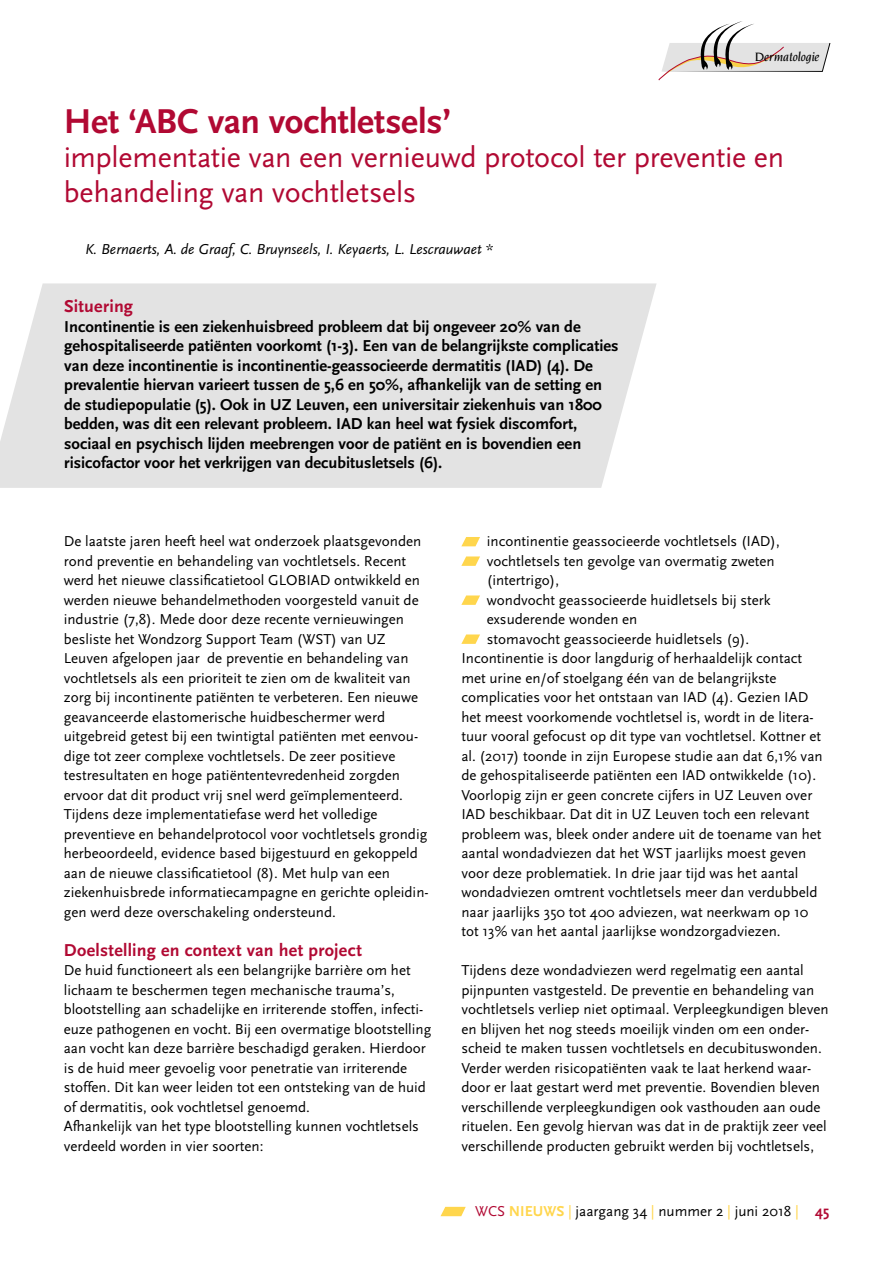
<style>
.page{position:relative;width:893px;height:1263px;background:#fff}
.page>*{position:absolute;margin:0;border:0;box-sizing:border-box;transform-origin:0 0}
.t1{font:700 36px "Scala Sans";letter-spacing:-.01em;color:#b10933}
.t2{font:30px/34.5px "Scala Sans";letter-spacing:-.01em;color:#b10933}
.t3{font:700 18px "Scala Sans";letter-spacing:.01em;color:#b10933}
.t4{font:700 16.5px/19.5px "Scala Sans";color:#000}
.t5{font:15px/19.5px "Scala Sans";color:#000}
.t6{font:italic 15px "Scala Sans";color:#000}
.t7{font:italic 500 13.2px "Novarese Std";color:#000}
.s1{color:#b10933}
.s2{font-weight:700;color:#ffd64d}
.s3{color:#ffd64d}
.s4{font-weight:700;color:#b10933}
</style>
<div class="page">
<svg style="left:440px;top:1207px;width:26px;height:9px"></svg>
<svg style="left:659px;top:21px;width:172px;height:60px"></svg>
<svg style="left:0;top:283px;width:656px;height:205px;background:#e4e4e4"></svg>
<svg style="left:461px;top:537px;width:19px;height:9px"></svg>
<svg style="left:461px;top:556px;width:19px;height:10px"></svg>
<svg style="left:461px;top:595px;width:19px;height:10px"></svg>
<svg style="left:461px;top:634px;width:19px;height:10px"></svg>
<p class="t7" style="left:755px;top:50px;width:67px">Dermatologie</p>
<h1 class="t1" style="left:64px;top:102px;width:389px">Het ‘ABC van vochtletsels’</h1>
<h2 class="t2" style="left:64px;top:141px;width:722px">implementatie van een vernieuwd protocol ter preventie en behandeling van vochtletsels</h2>
<p class="t6" style="left:85px;top:241px;width:410px">K. Bernaerts, A. de Graaf, C. Bruynseels, I. Keyaerts, L. Lescrauwaet *</p>
<p class="t3" style="left:64px;top:297px;width:70px">Situering</p>
<p class="t4" style="left:64px;top:317px;width:556px">Incontinentie is een ziekenhuisbreed probleem dat bij ongeveer 20% van de gehospitaliseerde patiënten voorkomt (1-3). Een van de belangrijkste complicaties van deze incontinentie is incontinentie-geassocieerde dermatitis (IAD) (4). De prevalentie hiervan varieert tussen de 5,6 en 50%, afhankelijk van de setting en de studiepopulatie (5). Ook in UZ Leuven, een universitair ziekenhuis van 1800 bedden, was dit een relevant probleem. IAD kan heel wat fysiek discomfort, sociaal en psychisch lijden meebrengen voor de patiënt en is bovendien een risicofactor voor het verkrijgen van decubitusletsels (6).</p>
<p class="t5" style="left:64px;top:532px;width:366px">De laatste jaren heeft heel wat onderzoek plaatsgevonden rond preventie en behandeling van vochtletsels. Recent werd het nieuwe classificatietool GLOBIAD ontwikkeld en werden nieuwe behandelmethoden voorgesteld vanuit de industrie (7,8). Mede door deze recente vernieuwingen besliste het Wondzorg Support Team (WST) van UZ Leuven afgelopen jaar de preventie en behandeling van vochtletsels als een prioriteit te zien om de kwaliteit van zorg bij incontinente patiënten te verbeteren. Een nieuwe geavanceerde elastomerische huidbeschermer werd uitgebreid getest bij een twintigtal patiënten met eenvou&shy;dige tot zeer complexe vochtletsels. De zeer positieve testresultaten en hoge patiëntentevredenheid zorgden ervoor dat dit product vrij snel werd geïmplementeerd.<br>Tijdens deze implementatiefase werd het volledige preventieve en behandelprotocol voor vochtletsels grondig herbeoordeeld, evidence based bijgestuurd en gekoppeld aan de nieuwe classificatietool (8). Met hulp van een ziekenhuisbrede informatiecampagne en gerichte opleidin&shy;gen werd deze overschakeling ondersteund.</p>
<p class="t3" style="left:64px;top:940px;width:300px">Doelstelling en context van het project</p>
<p class="t5" style="left:64px;top:961px;width:369px">De huid functioneert als een belangrijke barrière om het lichaam te beschermen tegen mechanische trauma’s, blootstelling aan schadelijke en irriterende stoffen, infecti&shy;euze pathogenen en vocht. Bij een overmatige blootstelling aan vocht kan deze barrière beschadigd geraken. Hierdoor is de huid meer gevoelig voor penetratie van irriterende stoffen. Dit kan weer leiden tot een ontsteking van de huid of dermatitis, ook vochtletsel genoemd.<br>Afhankelijk van het type blootstelling kunnen vochtletsels verdeeld worden in vier soorten:</p>
<p class="t5" style="left:487px;top:532px;width:294px">incontinentie geassocieerde vochtletsels (IAD),</p>
<p class="t5" style="left:487px;top:551px;width:289px">vochtletsels ten gevolge van overmatig zweten</p>
<p class="t5" style="left:487px;top:571px;width:74px">(intertrigo),</p>
<p class="t5" style="left:487px;top:590px;width:285px">wondvocht geassocieerde huidletsels bij sterk</p>
<p class="t5" style="left:487px;top:610px;width:152px">exsuderende wonden en</p>
<p class="t5" style="left:487px;top:629px;width:264px">stomavocht geassocieerde huidletsels (9).</p>
<p class="t5" style="left:461px;top:649px;width:342px">Incontinentie is door langdurig of herhaaldelijk contact</p>
<p class="t5" style="left:461px;top:668px;width:317px">met urine en/of stoelgang één van de belangrijkste</p>
<p class="t5" style="left:461px;top:688px;width:348px">complicaties voor het ontstaan van IAD (4). Gezien IAD</p>
<p class="t5" style="left:461px;top:707px;width:354px">het meest voorkomende vochtletsel is, wordt in de litera-</p>
<p class="t5" style="left:461px;top:727px;width:361px">tuur vooral gefocust op dit type van vochtletsel. Kottner et</p>
<p class="t5" style="left:461px;top:746px;width:363px">al. (2017) toonde in zijn Europese studie aan dat 6,1% van</p>
<p class="t5" style="left:461px;top:766px;width:356px">de gehospitaliseerde patiënten een IAD ontwikkelde (10).</p>
<p class="t5" style="left:461px;top:785px;width:352px">Voorlopig zijn er geen concrete cijfers in UZ Leuven over</p>
<p class="t5" style="left:461px;top:805px;width:350px">IAD beschikbaar. Dat dit in UZ Leuven toch een relevant</p>
<p class="t5" style="left:461px;top:824px;width:362px">probleem was, bleek onder andere uit de toename van het</p>
<p class="t5" style="left:461px;top:844px;width:346px">aantal wondadviezen dat het WST jaarlijks moest geven</p>
<p class="t5" style="left:461px;top:863px;width:339px">voor deze problematiek. In drie jaar tijd was het aantal</p>
<p class="t5" style="left:461px;top:883px;width:358px">wondadviezen omtrent vochtletsels meer dan verdubbeld</p>
<p class="t5" style="left:461px;top:902px;width:349px">naar jaarlijks 350 tot 400 adviezen, wat neerkwam op 10</p>
<p class="t5" style="left:461px;top:922px;width:321px">tot 13% van het aantal jaarlijkse wondzorgadviezen.</p>
<p class="t5" style="left:461px;top:961px;width:369px">Tijdens deze wondadviezen werd regelmatig een aantal pijnpunten vastgesteld. De preventie en behandeling van vochtletsels verliep niet optimaal. Verpleegkundigen bleven en blijven het nog steeds moeilijk vinden om een onder&shy;scheid te maken tussen vochtletsels en decubituswonden.<br>Verder werden risicopatiënten vaak te laat herkend waar&shy;door er laat gestart werd met preventie. Bovendien bleven verschillende verpleegkundigen ook vasthouden aan oude rituelen. Een gevolg hiervan was dat in de praktijk zeer veel verschillende producten gebruikt werden bij vochtletsels,</p>
<p class="t5" style="left:475px;top:1202px;width:356px"><span class="s1">WCS</span> <span class="s2">NIEUWS</span> <span class="s3">|</span> jaargang 34 <span class="s3">|</span> nummer 2 <span class="s3">|</span> juni 2018 <span class="s3">|</span> <span class="s4">45</span></p>
</div>
